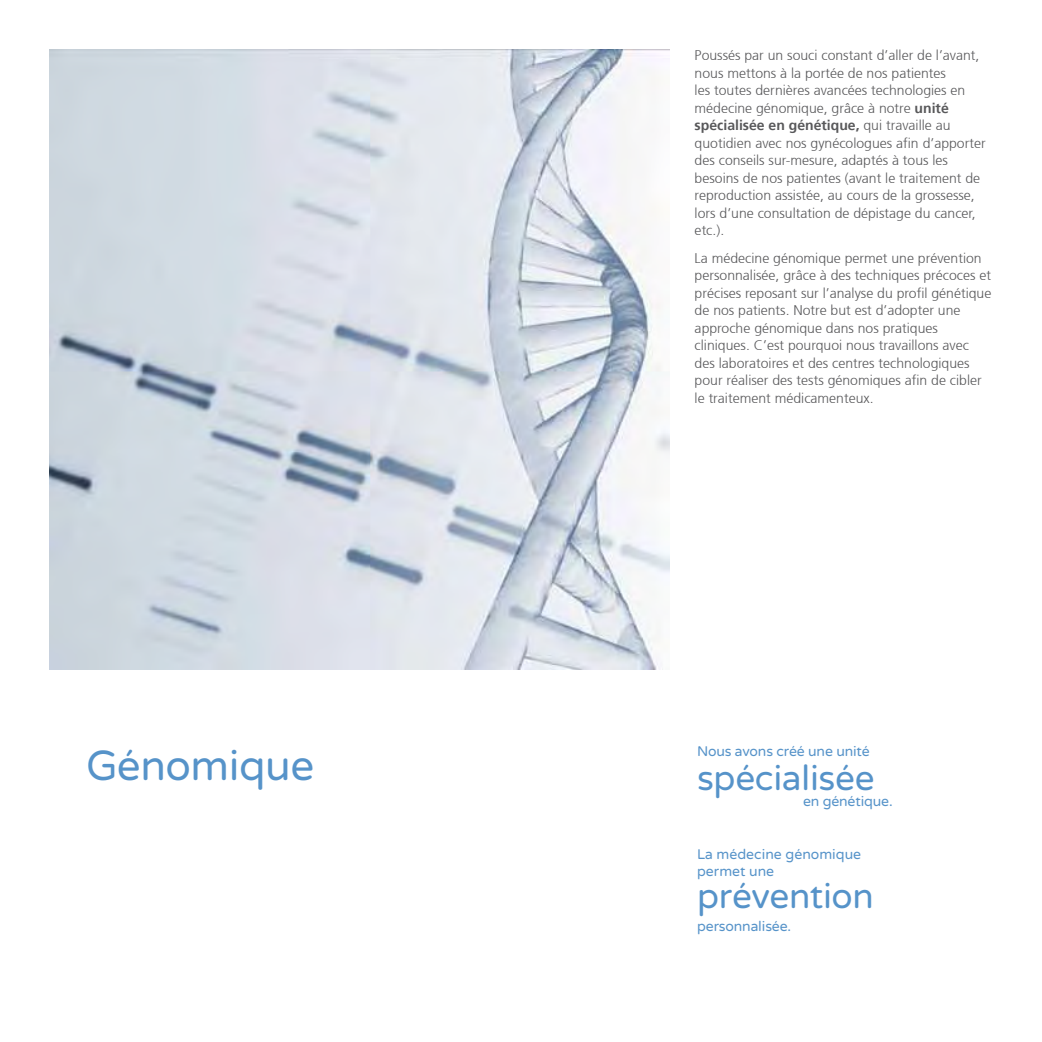
<style>
.page{position:relative;width:1042px;height:1042px;background:#fff}
.page>*{position:absolute;margin:0;border:0;box-sizing:border-box;transform-origin:0 0}
.t1{font:42px "Varela Round";letter-spacing:-.01em;color:#5693c9}
.t2{font:35px "Varela Round";letter-spacing:-.01em;color:#5693c9}
.t3{font:300 14px/17.5px "Frutiger 45";color:#58585a}
.t4{font:14px/16.8px "Varela Round";letter-spacing:-.01em;color:#5693c9}
.t5{font:700 14px "Frutiger 65";color:#58585a}
.s1{font-family:"Frutiger 65";font-weight:700}
.s2{font-family:"Frutiger 45";font-weight:300}
</style>
<div class="page">
<img style="left:50px;top:50px;width:620px;height:620px">
<h1 class="t1" style="left:86px;top:742px;width:230px">Génomique</h1>
<p class="t3" style="left:694px;top:47px;width:286px">Poussés par un souci constant d’aller de l’avant, nous mettons à la portée de nos patientes<br>les toutes dernières avancées technologies en médecine génomique, grâce à notre <span class="s1">unité</span></p>
<p class="t5" style="left:694px;top:117px;width:257px">spécialisée en génétique, <span class="s2">qui travaille au</span></p>
<p class="t3" style="left:694px;top:134px;width:292px">quotidien avec nos gynécologues afin d’apporter des conseils sur-mesure, adaptés à tous les besoins de nos patientes (avant le traitement de reproduction assistée, au cours de la grossesse, lors d’une consultation de dépistage du cancer, etc.).</p>
<p class="t3" style="left:694px;top:249px;width:298px">La médecine génomique permet une prévention personnalisée, grâce à des techniques précoces et précises reposant sur l’analyse du profil génétique de nos patients. Notre but est d’adopter une approche génomique dans nos pratiques cliniques. C’est pourquoi nous travaillons avec des laboratoires et des centres technologiques pour réaliser des tests génomiques afin de cibler le traitement médicamenteux.</p>
<p class="t4" style="left:697px;top:743px;width:174px">Nous avons créé une unité</p>
<h2 class="t2" style="left:697px;top:758px;width:179px">spécialisée</h2>
<p class="t4" style="left:803px;top:793px;width:91px">en génétique.</p>
<p class="t4" style="left:697px;top:846px;width:166px">La médecine génomique permet une</p>
<h2 class="t2" style="left:697px;top:875px;width:178px">prévention</h2>
<p class="t4" style="left:697px;top:918px;width:96px">personnalisée.</p>
</div>
